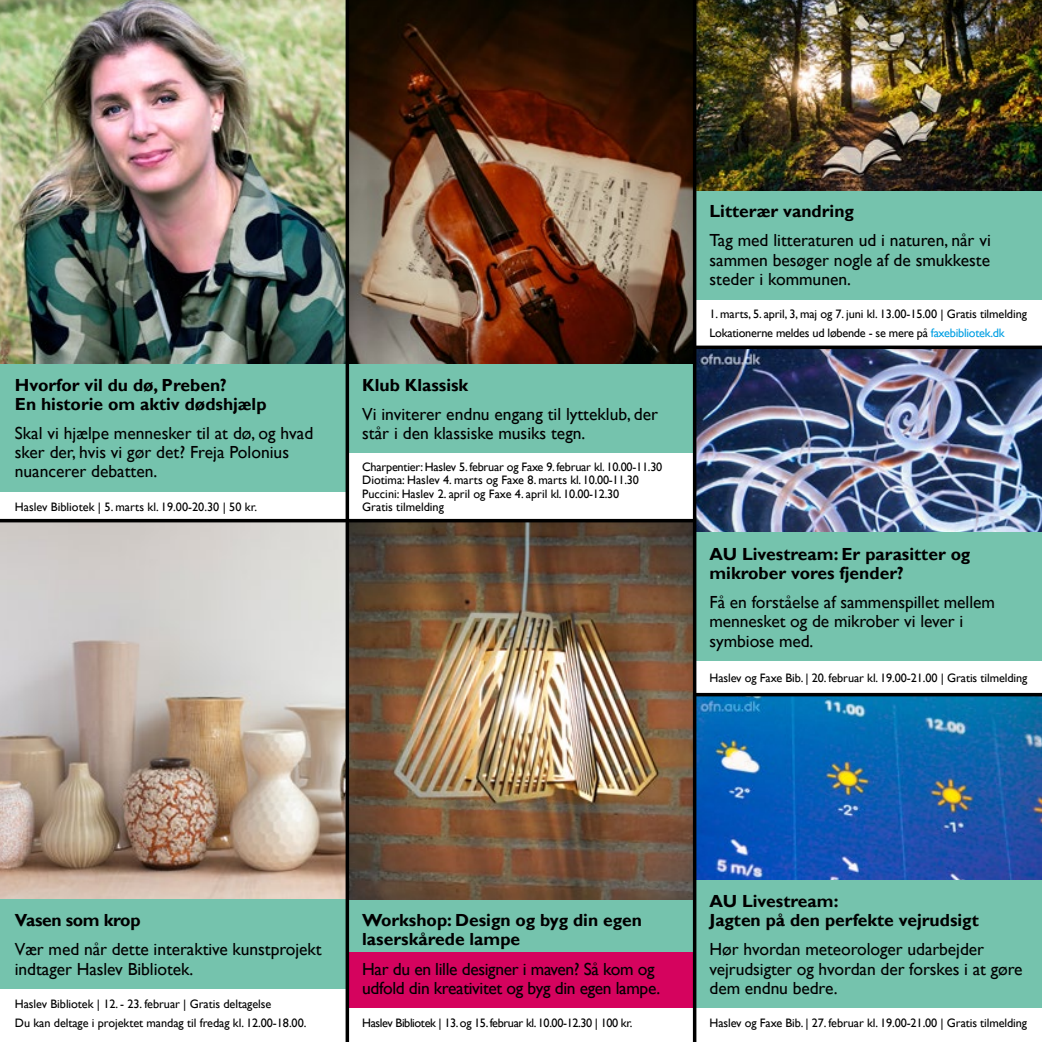
<style>
.page{position:relative;width:1042px;height:1042px;background:#fff}
.page>*{position:absolute;margin:0;border:0;box-sizing:border-box;transform-origin:0 0}
.t1{font:17.5px/19.2px "Gill Sans";letter-spacing:-.005em;color:#000}
.t2{font:700 17.5px/19.2px "Gill Sans";color:#000}
.t3{font:700 17.5px "Gill Sans";letter-spacing:-.02em;color:#000}
.t4{font:12.25px/13.1px "Gill Sans";letter-spacing:-.01em;color:#000}
.t5{font:12.25px "Gill Sans";letter-spacing:-.03em;color:#000}
.s1{color:#009fe3}
</style>
<div class="page">
<img style="left:696px;top:696px;width:346px;height:184px">
<img style="left:696px;top:349px;width:346px;height:183px">
<img style="left:0;top:522px;width:693px;height:377px">
<div style="left:0;top:363px;width:347px;height:129px;background:#75c3ad"></div>
<div style="left:347px;top:363px;width:347px;height:91px;background:#75c3ad"></div>
<div style="left:347px;top:899px;width:347px;height:53px;background:#75c3ad"></div>
<div style="left:694px;top:880px;width:348px;height:128px;background:#75c3ad"></div>
<div style="left:694px;top:532px;width:348px;height:129px;background:#75c3ad"></div>
<div style="left:347px;top:952px;width:347px;height:56px;background:#d5035e"></div>
<div style="left:0;top:899px;width:347px;height:90px;background:#75c3ad"></div>
<div style="left:347px;top:453px;width:347px;height:68px;background:#fff"></div>
<div style="left:694px;top:190px;width:348px;height:110px;background:#75c3ad"></div>
<img style="left:0;top:0;width:693px;height:363px">
<img style="left:696px;top:0;width:346px;height:190px">
<hr style="left:0;top:519px;width:694px;height:3px;background:#000">
<svg style="left:345px;top:0;width:4px;height:1042px;background:#181a17"></svg>
<hr style="left:693px;top:0;width:3px;height:1042px;background:#000">
<svg style="left:696px;top:345px;width:346px;height:4px"></svg>
<hr style="left:694px;top:693px;width:348px;height:3px;background:#000">
<h1 class="t2" style="left:15px;top:375px;width:253px">Hvorfor vil du dø, Preben?<br>En historie om aktiv dødshjælp</h1>
<h1 class="t1" style="left:15px;top:424px;width:300px">Skal vi hjælpe mennesker til at dø, og hvad sker der, hvis vi gør det? Freja Polonius nuancerer debatten.</h1>
<p class="t4" style="left:15px;top:500px;width:244px">Haslev Bibliotek | 5. marts kl. 19.00-20.30 | 50 kr.</p>
<h1 class="t2" style="left:362px;top:375px;width:108px">Klub Klassisk</h1>
<h1 class="t1" style="left:362px;top:404px;width:297px">Vi inviterer endnu engang til lytteklub, der står i den klassiske musiks tegn.</h1>
<p class="t4" style="left:362px;top:461px;width:302px">Charpentier: Haslev 5. februar og Faxe 9. februar kl. 10.00-11.30<br>Diotima: Haslev 4. marts og Faxe 8. marts kl. 10.00-11.30<br>Puccini: Haslev 2. april og Faxe 4. april kl. 10.00-12.30<br>Gratis tilmelding</p>
<h1 class="t2" style="left:709px;top:202px;width:146px">Litterær vandring</h1>
<h1 class="t1" style="left:709px;top:231px;width:283px;text-align:justify">Tag med litteraturen ud i naturen, når vi sammen besøger nogle af de smukkeste steder i kommunen.</h1>
<p class="t4" style="left:709px;top:305px;width:319px;line-height:19.2px">1. marts, 5. april, 3, maj og 7. juni kl. 13.00-15.00 | Gratis tilmelding<br>Lokationerne meldes ud løbende - se mere på <span class="s1">faxebibliotek.dk</span></p>
<h1 class="t2" style="left:709px;top:544px;width:262px">AU Livestream: Er parasitter og mikrober vores fjender?</h1>
<h1 class="t1" style="left:709px;top:593px;width:287px">Få en forståelse af sammenspillet mellem mennesket og de mikrober vi lever i symbiose med.</h1>
<p class="t4" style="left:709px;top:672px;width:319px">Haslev og Faxe Bib. | 20. februar kl. 19.00-21.00 | Gratis tilmelding</p>
<h1 class="t3" style="left:15px;top:909px;width:127px">Vasen som krop</h1>
<h1 class="t1" style="left:15px;top:940px;width:308px">Vær med når dette interaktive kunstprojekt indtager Haslev Bibliotek.</h1>
<p class="t4" style="left:15px;top:994px;width:293px;line-height:19.2px">Haslev Bibliotek | 12. - 23. februar | Gratis deltagelse<br>Du kan deltage i projektet mandag til fredag kl. 12.00-18.00.</p>
<h1 class="t2" style="left:362px;top:911px;width:281px">Workshop: Design og byg din egen laserskårede lampe</h1>
<h1 class="t1" style="left:362px;top:959px;width:299px">Har du en lille designer i maven? Så kom og udfold din kreativitet og byg din egen lampe.</h1>
<h1 class="t2" style="left:709px;top:892px;width:271px">AU Livestream:<br>Jagten på den perfekte vejrudsigt</h1>
<h1 class="t1" style="left:709px;top:940px;width:314px">Hør hvordan meteorologer udarbejder vejrudsigter og hvordan der forskes i at gøre dem endnu bedre.</h1>
<p class="t5" style="left:362px;top:1016px;width:272px">Haslev Bibliotek | 13. og 15. februar kl. 10.00-12.30 | 100 kr.</p>
<p class="t4" style="left:709px;top:1016px;width:319px">Haslev og Faxe Bib. | 27. februar kl. 19.00-21.00 | Gratis tilmelding</p>
</div>
